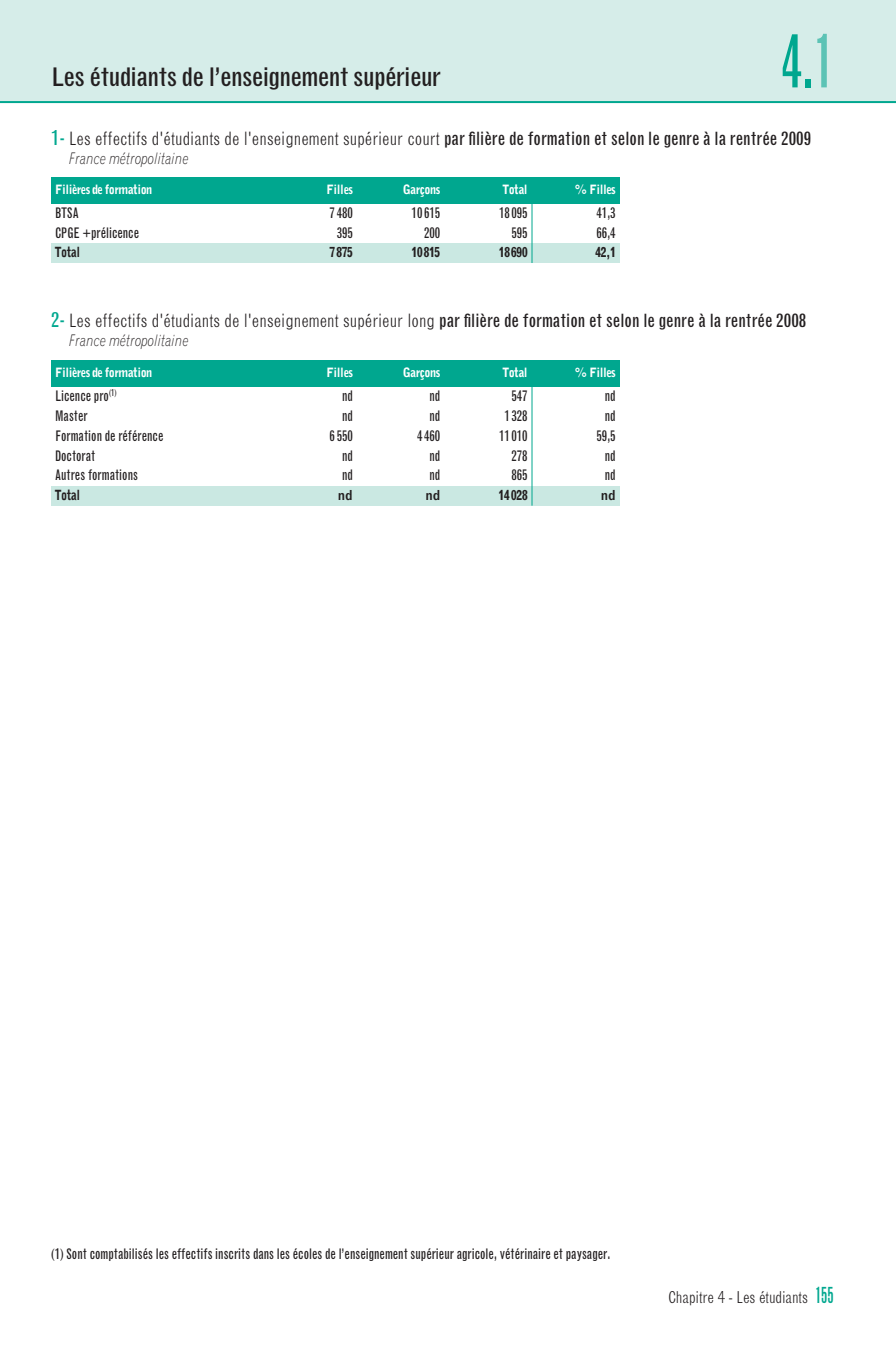
<style>
.page{position:relative;width:896px;height:1361px;background:#fff}
.page>*{position:absolute;margin:0;border:0;box-sizing:border-box;transform-origin:0 0}
.t1{font:72.6px "Grotesque MT Std Extra Cond";color:#00a78f;scale:.91 1}
.t2{font:condensed 25.2px "Grotesque MT Std";letter-spacing:-.025em;color:#231f20;scale:1.11 1}
.t3{font:300 condensed 18px "Grotesque MT Std";color:#231f20}
.t4{font:italic 300 16px "Grotesque MT Std";color:#231f20;scale:.8 1}
.t5{font:300 condensed 16px "Grotesque MT Std";letter-spacing:-.01em;color:#231f20}
.t6{font:condensed 14.4px "Grotesque MT Std";color:#231f20;scale:.91 1}
.t7{font:700 14px "Grotesque MT Std";letter-spacing:-.01em;color:#231f20;scale:.83 1}
.t8{font:900 13.6px "Grotesque MT Std";letter-spacing:-.04em;color:#231f20;scale:.83 1}
.t9{font:900 12.6px "Grotesque MT Std";letter-spacing:-.04em;color:#fff;scale:.91 1}
.s1{color:#5cc3b5}
.s2{font-weight:400;font-size:20px;color:#00a78f}
.s3{font-weight:400}
.s4{font-family:"Grotesque MT Std Extra Cond";font-weight:400;font-stretch:normal;font-size:22px;color:#00a78f}
</style>
<div class="page">
<div style="left:0;top:0;width:896px;height:102px;background:#d6ede9"></div>
<hr style="left:0;top:101px;width:896px;height:2px;background:#00a78f">
<div style="left:51px;top:177px;width:218px;height:26px;background:#00a78f"></div>
<div style="left:269px;top:177px;width:88px;height:26px;background:#00a78f"></div>
<div style="left:357px;top:177px;width:87px;height:26px;background:#00a78f"></div>
<div style="left:444px;top:177px;width:88px;height:26px;background:#00a78f"></div>
<div style="left:532px;top:177px;width:88px;height:26px;background:#00a78f"></div>
<div style="left:51px;top:243px;width:218px;height:20px;background:#cae8e2"></div>
<div style="left:269px;top:243px;width:88px;height:20px;background:#cae8e2"></div>
<div style="left:357px;top:243px;width:87px;height:20px;background:#cae8e2"></div>
<div style="left:444px;top:243px;width:88px;height:20px;background:#cae8e2"></div>
<div style="left:532px;top:243px;width:88px;height:20px;background:#cae8e2"></div>
<hr style="left:532px;top:177px;width:1px;height:86px;background:#00a78f">
<div style="left:51px;top:360px;width:218px;height:26px;background:#00a78f"></div>
<div style="left:269px;top:360px;width:88px;height:26px;background:#00a78f"></div>
<div style="left:357px;top:360px;width:87px;height:26px;background:#00a78f"></div>
<div style="left:444px;top:360px;width:88px;height:26px;background:#00a78f"></div>
<div style="left:532px;top:360px;width:88px;height:26px;background:#00a78f"></div>
<div style="left:51px;top:486px;width:218px;height:20px;background:#cae8e2"></div>
<div style="left:269px;top:486px;width:88px;height:20px;background:#cae8e2"></div>
<div style="left:357px;top:486px;width:87px;height:20px;background:#cae8e2"></div>
<div style="left:444px;top:486px;width:88px;height:20px;background:#cae8e2"></div>
<div style="left:532px;top:486px;width:88px;height:20px;background:#cae8e2"></div>
<hr style="left:532px;top:360px;width:1px;height:146px;background:#00a78f">
<h2 class="t2" style="left:51px;top:68px;width:353px">Les étudiants de l’enseignement supérieur</h2>
<h1 class="t1" style="left:781px;top:20px;width:59px">4.<span class="s1">1</span></h1>
<p class="t3" style="left:51px;top:132px;width:761px"><span class="s2">1-</span> Les effectifs d'étudiants de l'enseignement supérieur court <span class="s3">par filière de formation et selon le genre à la rentrée 2009</span></p>
<p class="t4" style="left:69px;top:149px;width:151px">France métropolitaine</p>
<p class="t9" style="left:55px;top:185px;width:108px">Filières de formation</p>
<p class="t9" style="left:327px;top:185px;width:30px">Filles</p>
<p class="t9" style="left:403px;top:185px;width:42px">Garçons</p>
<p class="t9" style="left:502px;top:185px;width:29px">Total</p>
<p class="t9" style="left:574px;top:185px;width:47px">% Filles</p>
<p class="t6" style="left:55px;top:207px;width:28px">BTSA</p>
<p class="t6" style="left:330px;top:207px;width:27px">7 480</p>
<p class="t6" style="left:411px;top:207px;width:33px">10 615</p>
<p class="t6" style="left:499px;top:207px;width:33px">18 095</p>
<p class="t6" style="left:596px;top:207px;width:23px">41,3</p>
<p class="t6" style="left:55px;top:227px;width:94px">CPGE +prélicence</p>
<p class="t6" style="left:337px;top:227px;width:19px">395</p>
<p class="t6" style="left:424px;top:227px;width:19px">200</p>
<p class="t6" style="left:511px;top:227px;width:19px">595</p>
<p class="t6" style="left:596px;top:227px;width:23px">66,4</p>
<p class="t8" style="left:55px;top:247px;width:32px">Total</p>
<p class="t7" style="left:330px;top:244px;width:29px">7875</p>
<p class="t7" style="left:411px;top:244px;width:36px">10815</p>
<p class="t7" style="left:499px;top:244px;width:36px">18690</p>
<p class="t7" style="left:595px;top:244px;width:26px">42,1</p>
<p class="t3" style="left:51px;top:313px;width:757px"><span class="s2">2-</span> Les effectifs d'étudiants de l'enseignement supérieur long <span class="s3">par filière de formation et selon le genre à la rentrée 2008</span></p>
<p class="t4" style="left:69px;top:331px;width:151px">France métropolitaine</p>
<p class="t9" style="left:55px;top:368px;width:108px">Filières de formation</p>
<p class="t9" style="left:327px;top:368px;width:30px">Filles</p>
<p class="t9" style="left:403px;top:368px;width:42px">Garçons</p>
<p class="t9" style="left:502px;top:368px;width:29px">Total</p>
<p class="t9" style="left:574px;top:368px;width:47px">% Filles</p>
<p class="t6" style="left:55px;top:390px;width:69px">Licence pro<sup>(1)</sup></p>
<p class="t6" style="left:342px;top:390px;width:13px">nd</p>
<p class="t6" style="left:429px;top:390px;width:13px">nd</p>
<p class="t6" style="left:511px;top:390px;width:19px">547</p>
<p class="t6" style="left:605px;top:390px;width:13px">nd</p>
<p class="t6" style="left:55px;top:410px;width:37px">Master</p>
<p class="t6" style="left:342px;top:410px;width:13px">nd</p>
<p class="t6" style="left:429px;top:410px;width:13px">nd</p>
<p class="t6" style="left:504px;top:410px;width:27px">1 328</p>
<p class="t6" style="left:605px;top:410px;width:13px">nd</p>
<p class="t6" style="left:55px;top:430px;width:121px">Formation de référence</p>
<p class="t6" style="left:330px;top:430px;width:27px">6 550</p>
<p class="t6" style="left:417px;top:430px;width:27px">4 460</p>
<p class="t6" style="left:499px;top:430px;width:33px">11 010</p>
<p class="t6" style="left:596px;top:430px;width:23px">59,5</p>
<p class="t6" style="left:55px;top:450px;width:46px">Doctorat</p>
<p class="t6" style="left:342px;top:450px;width:13px">nd</p>
<p class="t6" style="left:429px;top:450px;width:13px">nd</p>
<p class="t6" style="left:511px;top:450px;width:19px">278</p>
<p class="t6" style="left:605px;top:450px;width:13px">nd</p>
<p class="t6" style="left:55px;top:470px;width:93px">Autres formations</p>
<p class="t6" style="left:342px;top:470px;width:13px">nd</p>
<p class="t6" style="left:429px;top:470px;width:13px">nd</p>
<p class="t6" style="left:511px;top:470px;width:19px">865</p>
<p class="t6" style="left:605px;top:470px;width:13px">nd</p>
<p class="t8" style="left:55px;top:489px;width:32px">Total</p>
<p class="t7" style="left:338px;top:487px;width:19px">nd</p>
<p class="t7" style="left:425px;top:487px;width:19px">nd</p>
<p class="t7" style="left:499px;top:487px;width:36px">14 028</p>
<p class="t7" style="left:601px;top:487px;width:19px">nd</p>
<p class="t6" style="left:51px;top:1248px;width:616px">(1) Sont comptabilisés les effectifs inscrits dans les écoles de l’enseignement supérieur agricole, vétérinaire et paysager.</p>
<p class="t5" style="left:668px;top:1291px;width:166px">Chapitre 4 - Les étudiants <span class="s4">155</span></p>
</div>
